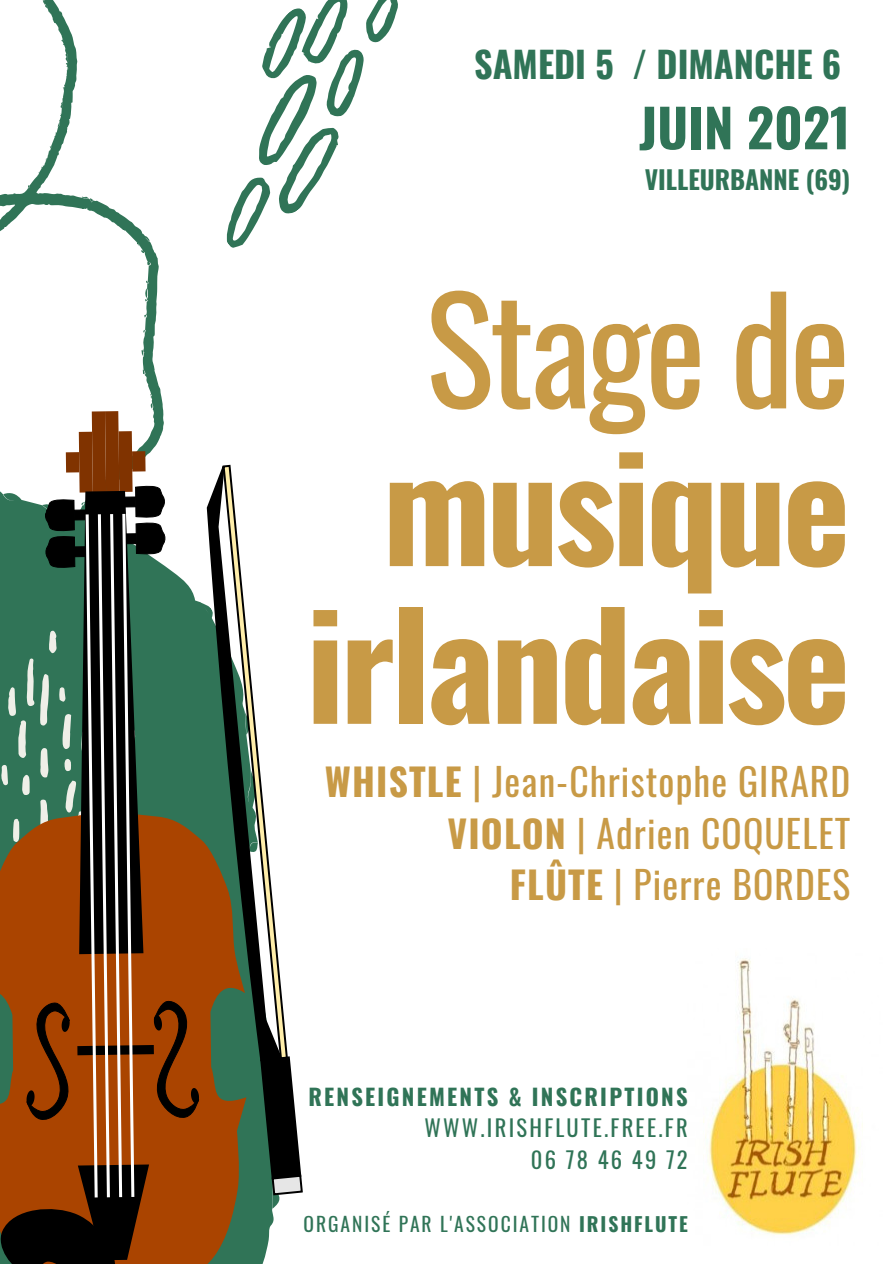
<style>
.page{position:relative;width:894px;height:1264px;background:#fff}
.page>*{position:absolute;margin:0;border:0;box-sizing:border-box;transform-origin:0 0}
.t1{font:700 144.15px/157.6px "Oswald";letter-spacing:-.03em;color:#c89a46;text-align:right}
.t2{font:700 52.5px "Oswald";color:#307457}
.t3{font:37.5px "Oswald";letter-spacing:.03em;color:#c89a46}
.t4{font:700 36px "Oswald";color:#307457}
.t5{font:700 25.5px "Oswald";color:#307457}
.t6{font:22.5px "Oswald";letter-spacing:.1em;color:#307457}
.t7{font:700 22.5px "Oswald";letter-spacing:.1em;color:#307457}
.t8{font:19.5px "Oswald";letter-spacing:.1em;color:#307457}
.s1{font-weight:400}
.s2{font-weight:700}
</style>
<div class="page">
<svg style="left:0;top:0;width:164px;height:411px"></svg>
<svg style="left:139px;top:0;width:259px;height:257px"></svg>
<img style="left:703px;top:958px;width:160px;height:277px">
<svg style="left:153px;top:1201px;width:96px;height:62px;fill:#a40"></svg>
<svg style="left:43px;top:411px;width:122px;height:98px"></svg>
<svg style="left:0;top:509px;width:280px;height:692px"></svg>
<svg style="left:0;top:1145px;width:153px;height:118px"></svg>
<svg style="left:197px;top:471px;width:24px;height:591px"></svg>
<svg style="left:221px;top:464px;width:82px;height:732px"></svg>
<p class="t4" style="left:474px;top:36px;width:368px">SAMEDI 5 / DIMANCHE 6</p>
<p class="t2" style="left:638px;top:87px;width:213px">JUIN 2021</p>
<p class="t5" style="left:644px;top:159px;width:207px">VILLEURBANNE (69)</p>
<p class="t1" style="left:306px;top:264px;width:545px"><span class="s1">Stage de </span>musique irlandaise</p>
<p class="t3" style="left:325px;top:752px;width:526px"><span class="s2">WHISTLE</span> | Jean-Christophe GIRARD</p>
<p class="t3" style="left:447px;top:803px;width:404px"><span class="s2">VIOLON</span> | Adrien COQUELET</p>
<p class="t3" style="left:509px;top:855px;width:342px"><span class="s2">FLÛTE</span> | Pierre BORDES</p>
<p class="t7" style="left:308px;top:1078px;width:381px">RENSEIGNEMENTS &amp; INSCRIPTIONS</p>
<p class="t6" style="left:424px;top:1110px;width:265px">WWW.IRISHFLUTE.FREE.FR</p>
<p class="t6" style="left:531px;top:1141px;width:158px">06 78 46 49 72</p>
<p class="t8" style="left:303px;top:1208px;width:386px">ORGANISÉ PAR L'ASSOCIATION <span class="s2">IRISHFLUTE</span></p>
</div>
